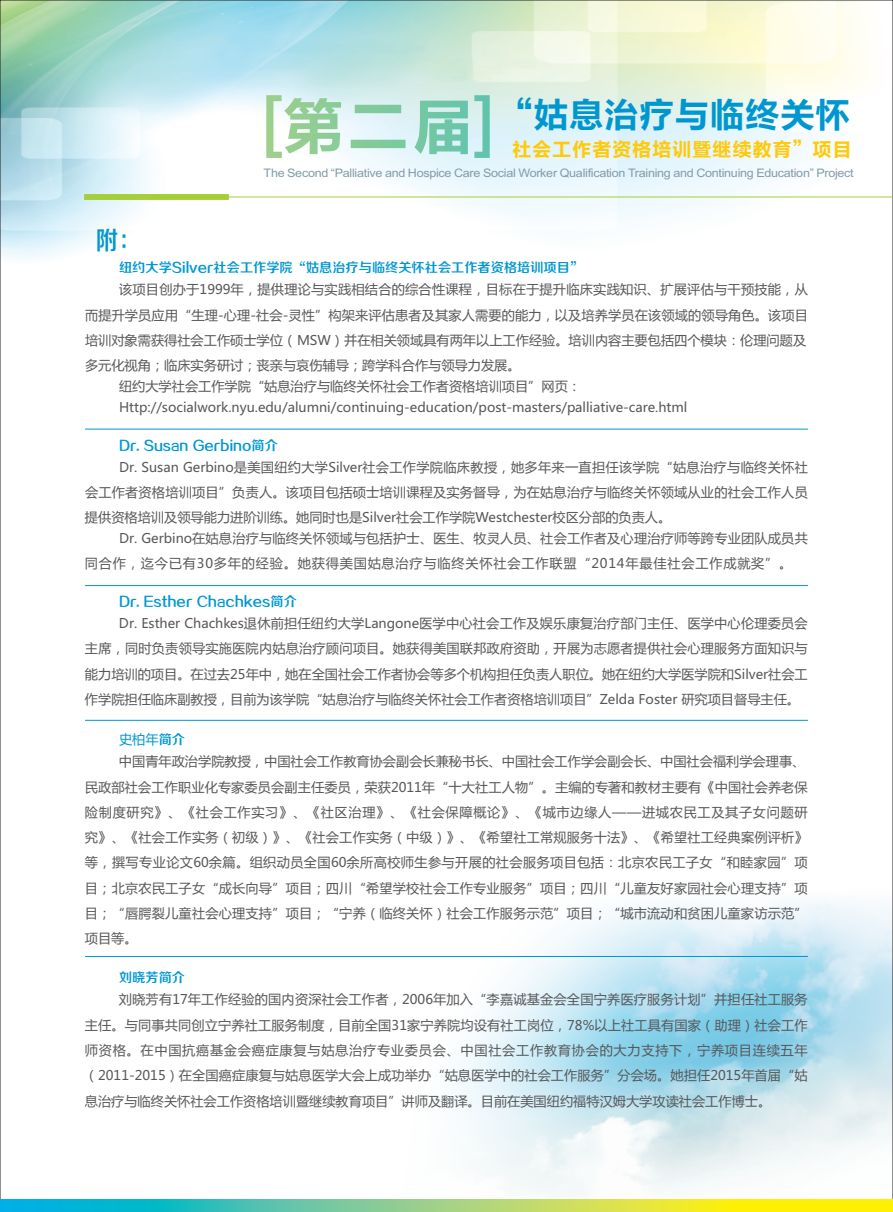
<style>
.page{position:relative;width:893px;height:1212px;background:#fff}
.page>*{position:absolute;margin:0;border:0;box-sizing:border-box;transform-origin:0 0}
.t1{font:35.1px "FZLTCHK GBK1 0";letter-spacing:.005em;color:#0097d1}
.t2{font:25.5px "FZZZHONGJW GB1 0";color:#0097d1;scale:.88 1}
.t3{font:19.35px "FZLTCHK GBK1 0";letter-spacing:.035em;color:#feca0a}
.t4{font:13.2px/25.2px "Microsoft Ya Hei";letter-spacing:.01em;color:#57585a}
.t5{font:13.2px "FZZZHONGJW GB1 0";color:#0097d1}
.t6{font:13.2px "Microsoft Ya Hei";color:#0097d1}
.t7{font:11.7px "Arial";letter-spacing:-.025em;color:#839ca9;scale:1.07 1}
.s1{font-family:"FZZZHONGJW GB1 0"}
</style>
<div class="page">
<img style="left:458px;top:900px;width:433px;height:296px">
<img style="left:2px;top:2px;width:889px;height:257px">
<svg style="left:0;top:1199px;width:893px;height:13px"></svg>
<svg style="left:84px;top:194px;width:145px;height:6px"></svg>
<hr style="left:204px;top:197px;width:689px;height:1px;background:#a6ce39">
<svg style="left:266px;top:94px;width:224px;height:65px"></svg>
<hr style="left:85px;top:429px;width:723px;height:1px;background:#0097d1">
<hr style="left:85px;top:585px;width:723px;height:1px;background:#0097d1">
<hr style="left:85px;top:720px;width:723px;height:1px;background:#0097d1">
<hr style="left:85px;top:956px;width:723px;height:1px;background:#0097d1">
<h1 class="t1" style="left:498px;top:96px;width:354px">“姑息治疗与临终关怀</h1>
<h3 class="t3" style="left:512px;top:138px;width:341px">社会工作者资格培训暨继续教育”项目</h3>
<p class="t7" style="left:264px;top:168px;width:553px">The Second “Palliative and Hospice Care Social Worker Qualification Training and Continuing Education” Project</p>
<h2 class="t2" style="left:96px;top:226px;width:53px">附：</h2>
<p class="t5" style="left:119px;top:260px;width:466px">纽约大学Silver社会工作学院“姑息治疗与临终关怀社会工作者资格培训项目”</p>
<p class="t4" style="left:85px;top:278px;width:724px;text-indent:34px">该项目创办于1999年，提供理论与实践相结合的综合性课程，目标在于提升临床实践知识、扩展评估与干预技能，从而提升学员应用“生理-心理-社会-灵性”构架来评估患者及其家人需要的能力，以及培养学员在该领域的领导角色。该项目培训对象需获得社会工作硕士学位（MSW）并在相关领域具有两年以上工作经验。培训内容主要包括四个模块：伦理问题及多元化视角；临床实务研讨；丧亲与哀伤辅导；跨学科合作与领导力发展。</p>
<p class="t4" style="left:119px;top:377px;width:570px;line-height:20.9px">纽约大学社会工作学院“姑息治疗与临终关怀社会工作者资格培训项目”网页：<br>Http://socialwork.nyu.edu/alumni/continuing-education/post-masters/palliative-care.html</p>
<p class="t5" style="left:119px;top:438px;width:160px">Dr. Susan Gerbino简介</p>
<p class="t4" style="left:85px;top:455px;width:724px;text-align:justify;text-indent:34px">Dr. Susan Gerbino是美国纽约大学Silver社会工作学院临床教授，她多年来一直担任该学院“姑息治疗与临终关怀社会工作者资格培训项目”负责人。该项目包括硕士培训课程及实务督导，为在姑息治疗与临终关怀领域从业的社会工作人员提供资格培训及领导能力进阶训练。她同时也是Silver社会工作学院Westchester校区分部的负责人。</p>
<p class="t4" style="left:85px;top:527px;width:724px;text-indent:34px">Dr. Gerbino在姑息治疗与临终关怀领域与包括护士、医生、牧灵人员、社会工作者及心理治疗师等跨专业团队成员共同合作，迄今已有30多年的经验。她获得美国姑息治疗与临终关怀社会工作联盟“2014年最佳社会工作成就奖”。</p>
<p class="t5" style="left:119px;top:594px;width:179px">Dr. Esther Chachkes简介</p>
<p class="t4" style="left:85px;top:612px;width:724px;text-align:justify;text-indent:34px">Dr. Esther Chachkes退休前担任纽约大学Langone医学中心社会工作及娱乐康复治疗部门主任、医学中心伦理委员会主席，同时负责领导实施医院内姑息治疗顾问项目。她获得美国联邦政府资助，开展为志愿者提供社会心理服务方面知识与能力培训的项目。在过去25年中，她在全国社会工作者协会等多个机构担任负责人职位。她在纽约大学医学院和Silver社会工作学院担任临床副教授，目前为该学院“姑息治疗与临终关怀社会工作者资格培训项目”Zelda Foster 研究项目督导主任。</p>
<p class="t6" style="left:119px;top:734px;width:67px">史柏年<span class="s1">简介</span></p>
<p class="t4" style="left:85px;top:750px;width:724px;text-indent:34px">中国青年政治学院教授，中国社会工作教育协会副会长兼秘书长、中国社会工作学会副会长、中国社会福利学会理事、民政部社会工作职业化专家委员会副主任委员，荣获2011年“十大社工人物”。主编的专著和教材主要有《中国社会养老保险制度研究》、《社会工作实习》、《社区治理》、《社会保障概论》、《城市边缘人——进城农民工及其子女问题研究》、《社会工作实务（初级）》、《社会工作实务（中级）》、《希望社工常规服务十法》、《希望社工经典案例评析》等，撰写专业论文60余篇。组织动员全国60余所高校师生参与开展的社会服务项目包括：北京农民工子女“和睦家园”项目；北京农民工子女“成长向导”项目；四川“希望学校社会工作专业服务”项目；四川“儿童友好家园社会心理支持”项目；“唇腭裂儿童社会心理支持”项目；“宁养（临终关怀）社会工作服务示范”项目；“城市流动和贫困儿童家访示范”项目等。</p>
<p class="t5" style="left:119px;top:970px;width:67px">刘晓芳简介</p>
<p class="t4" style="left:85px;top:988px;width:724px;text-align:justify;text-indent:34px">刘晓芳有17年工作经验的国内资深社会工作者，2006年加入“李嘉诚基金会全国宁养医疗服务计划”并担任社工服务主任。与同事共同创立宁养社工服务制度，目前全国31家宁养院均设有社工岗位，78%以上社工具有国家（助理）社会工作师资格。在中国抗癌基金会癌症康复与姑息治疗专业委员会、中国社会工作教育协会的大力支持下，宁养项目连续五年（2011-2015）在全国癌症康复与姑息医学大会上成功举办“姑息医学中的社会工作服务”分会场。她担任2015年首届“姑息治疗与临终关怀社会工作资格培训暨继续教育项目”讲师及翻译。目前在美国纽约福特汉姆大学攻读社会工作博士。</p>
</div>
